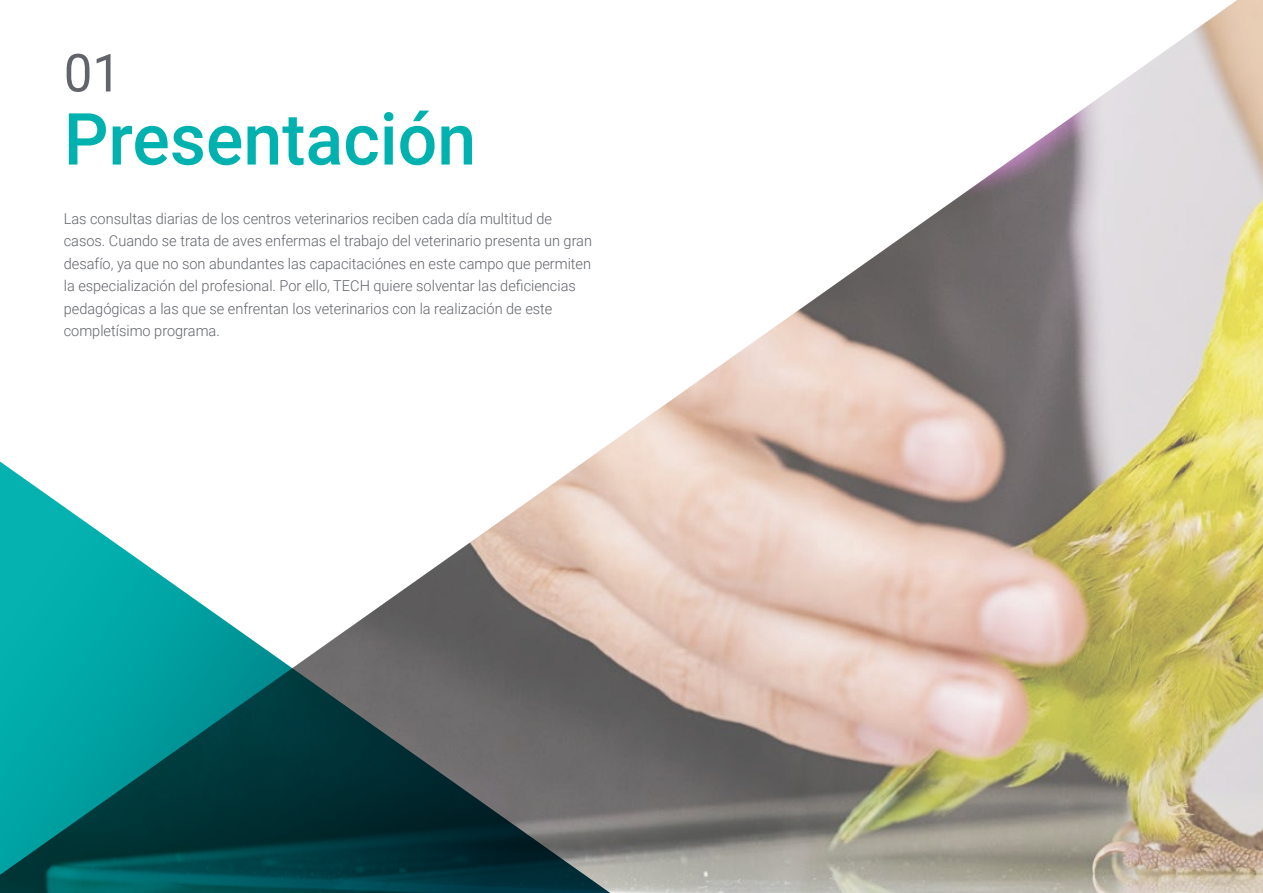
<style>
.page{position:relative;width:1263px;height:893px;background:#fff}
.page>*{position:absolute;margin:0;border:0;box-sizing:border-box;transform-origin:0 0}
.t1{font:500 72px "Roboto";color:#00b2af}
.t2{font:52.5px "Roboto";color:#61646a}
.t3{font:300 15px/22.5px "Roboto";color:#61646a}
</style>
<div class="page">
<img style="left:607px;top:0;width:656px;height:893px">
<svg style="left:0;top:446px;width:640px;height:447px"></svg>
<h2 class="t2" style="left:64px;top:36px;width:59px">01</h2>
<h1 class="t1" style="left:64px;top:89px;width:414px">Presentación</h1>
<p class="t3" style="left:64px;top:207px;width:530px">Las consultas diarias de los centros veterinarios reciben cada día multitud de casos. Cuando se trata de aves enfermas el trabajo del veterinario presenta un gran desafío, ya que no son abundantes las capacitaciónes en este campo que permiten la especialización del profesional. Por ello, TECH quiere solventar las deficiencias pedagógicas a las que se enfrentan los veterinarios con la realización de este completísimo programa.</p>
</div>
